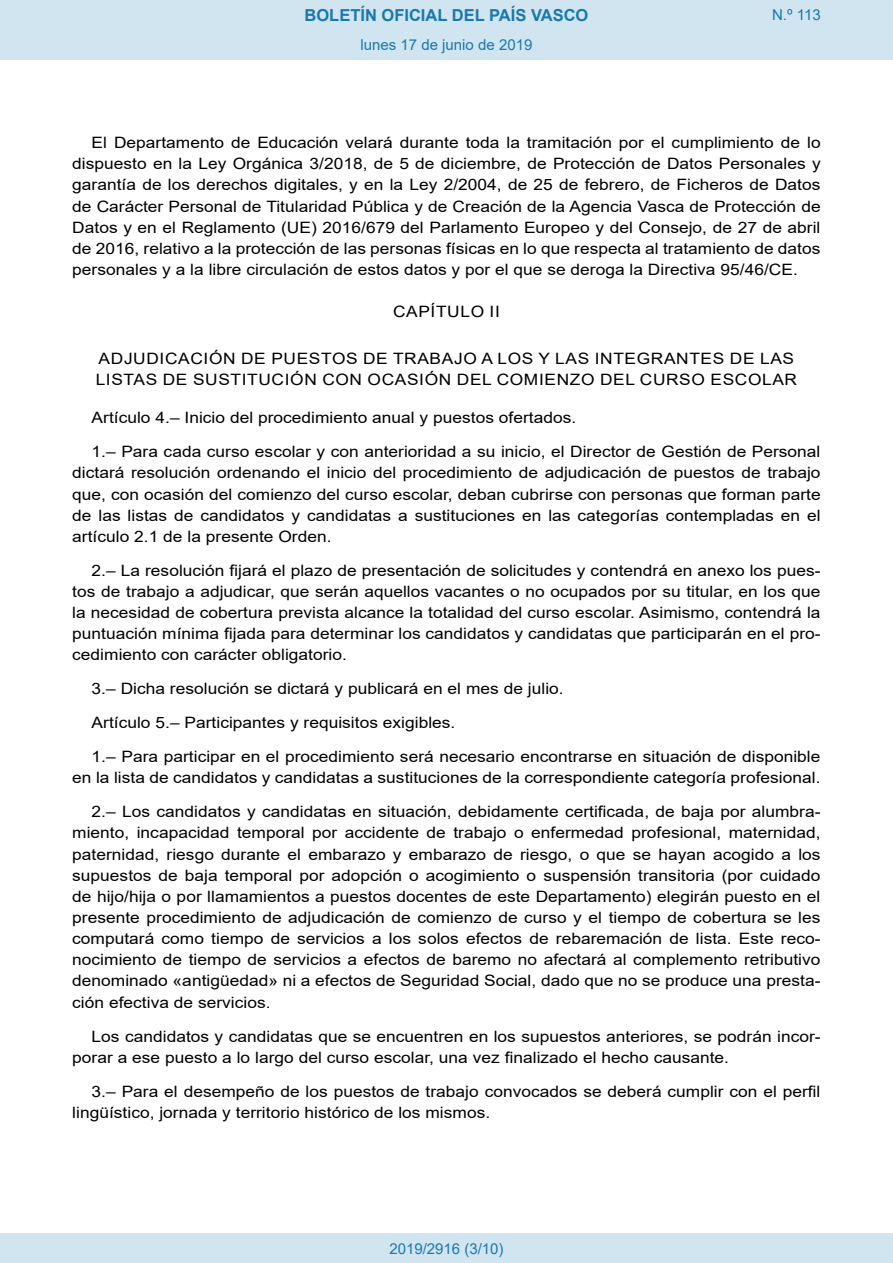
<style>
.page{position:relative;width:893px;height:1263px;background:#fff}
.page>*{position:absolute;margin:0;border:0;box-sizing:border-box;transform-origin:0 0}
.t1{font:700 16.5px "Arial";color:#1879ad}
.BOPVDetalle{font:15.6px/21.1px "Arial";color:#000;text-align:justify;scale:1.11 1}
.BOPVClave{font:15.6px/21.1px "Arial";letter-spacing:.035em;color:#000;scale:1.11 1}
.Paginacion_Centro{font:15px "Arial";color:#1879ad}
</style>
<div class="page">
<div style="left:0;top:0;width:893px;height:60px;background:#d0e5f0"></div>
<div style="left:0;top:1233px;width:893px;height:30px;background:#d0e5f0"></div>
<p class="t1" style="left:305px;top:3px;width:285px">BOLETÍN OFICIAL DEL PAÍS VASCO</p>
<p class="Paginacion_Centro" style="left:361px;top:35px;width:173px">lunes 17 de junio de 2019</p>
<p class="Paginacion_Centro" style="left:772px;top:5px;width:50px">N.º 113</p>
<p class="BOPVDetalle" style="left:72px;top:132px;width:676px;text-indent:19px">El Departamento de Educación velará durante toda la tramitación por el cumplimiento de lo dispuesto en la Ley Orgánica 3/2018, de 5 de diciembre, de Protección de Datos Personales y garantía de los derechos digitales, y en la Ley 2/2004, de 25 de febrero, de Ficheros de Datos de Carácter Personal de Titularidad Pública y de Creación de la Agencia Vasca de Protección de Datos y en el Reglamento (UE) 2016/679 del Parlamento Europeo y del Consejo, de 27 de abril de 2016, relativo a la protección de las personas físicas en lo que respecta al tratamiento de datos personales y a la libre circulación de estos datos y por el que se deroga la Directiva 95/46/CE.</p>
<p class="BOPVClave" style="left:393px;top:301px;width:98px">CAPÍTULO II</p>
<p class="BOPVClave" style="left:96px;top:348px;width:633px">ADJUDICACIÓN DE PUESTOS DE TRABAJO A LOS Y LAS INTEGRANTES DE LAS<br>LISTAS DE SUSTITUCIÓN CON OCASIÓN DEL COMIENZO DEL CURSO ESCOLAR</p>
<p class="BOPVDetalle" style="left:92px;top:407px;width:438px">Artículo 4.– Inicio del procedimiento anual y puestos ofertados.</p>
<p class="BOPVDetalle" style="left:72px;top:441px;width:676px;text-indent:19px">1.– Para cada curso escolar y con anterioridad a su inicio, el Director de Gestión de Personal dictará resolución ordenando el inicio del procedimiento de adjudicación de puestos de trabajo que, con ocasión del comienzo del curso escolar, deban cubrirse con personas que forman parte de las listas de candidatos y candidatas a sustituciones en las categorías contempladas en el artículo 2.1 de la presente Orden.</p>
<p class="BOPVDetalle" style="left:72px;top:560px;width:676px;text-indent:19px">2.– La resolución fijará el plazo de presentación de solicitudes y contendrá en anexo los pues&shy;tos de trabajo a adjudicar, que serán aquellos vacantes o no ocupados por su titular, en los que la necesidad de cobertura prevista alcance la totalidad del curso escolar. Asimismo, contendrá la puntuación mínima fijada para determinar los candidatos y candidatas que participarán en el pro&shy;cedimiento con carácter obligatorio.</p>
<p class="BOPVDetalle" style="left:92px;top:678px;width:427px">3.– Dicha resolución se dictará y publicará en el mes de julio.</p>
<p class="BOPVDetalle" style="left:92px;top:712px;width:329px">Artículo 5.– Participantes y requisitos exigibles.</p>
<p class="BOPVDetalle" style="left:72px;top:746px;width:676px;text-align:right">1.– Para participar en el procedimiento será necesario encontrarse en situación de disponible en la lista de candidatos y candidatas a sustituciones de la correspondiente categoría profesional.</p>
<p class="BOPVDetalle" style="left:72px;top:801px;width:676px;text-indent:19px">2.– Los candidatos y candidatas en situación, debidamente certificada, de baja por alumbra&shy;miento, incapacidad temporal por accidente de trabajo o enfermedad profesional, maternidad, paternidad, riesgo durante el embarazo y embarazo de riesgo, o que se hayan acogido a los supuestos de baja temporal por adopción o acogimiento o suspensión transitoria (por cuidado de hijo/hija o por llamamientos a puestos docentes de este Departamento) elegirán puesto en el presente procedimiento de adjudicación de comienzo de curso y el tiempo de cobertura se les computará como tiempo de servicios a los solos efectos de rebaremación de lista. Este reco&shy;nocimiento de tiempo de servicios a efectos de baremo no afectará al complemento retributivo denominado «antigüedad» ni a efectos de Seguridad Social, dado que no se produce una presta&shy;ción efectiva de servicios.</p>
<p class="BOPVDetalle" style="left:72px;top:1025px;width:676px;text-indent:19px">Los candidatos y candidatas que se encuentren en los supuestos anteriores, se podrán incor&shy;porar a ese puesto a lo largo del curso escolar, una vez finalizado el hecho causante.</p>
<p class="BOPVDetalle" style="left:72px;top:1080px;width:676px;text-indent:19px">3.– Para el desempeño de los puestos de trabajo convocados se deberá cumplir con el perfil lingüístico, jornada y territorio histórico de los mismos.</p>
<p class="Paginacion_Centro" style="left:389px;top:1238px;width:116px">2019/2916 (3/10)</p>
</div>
